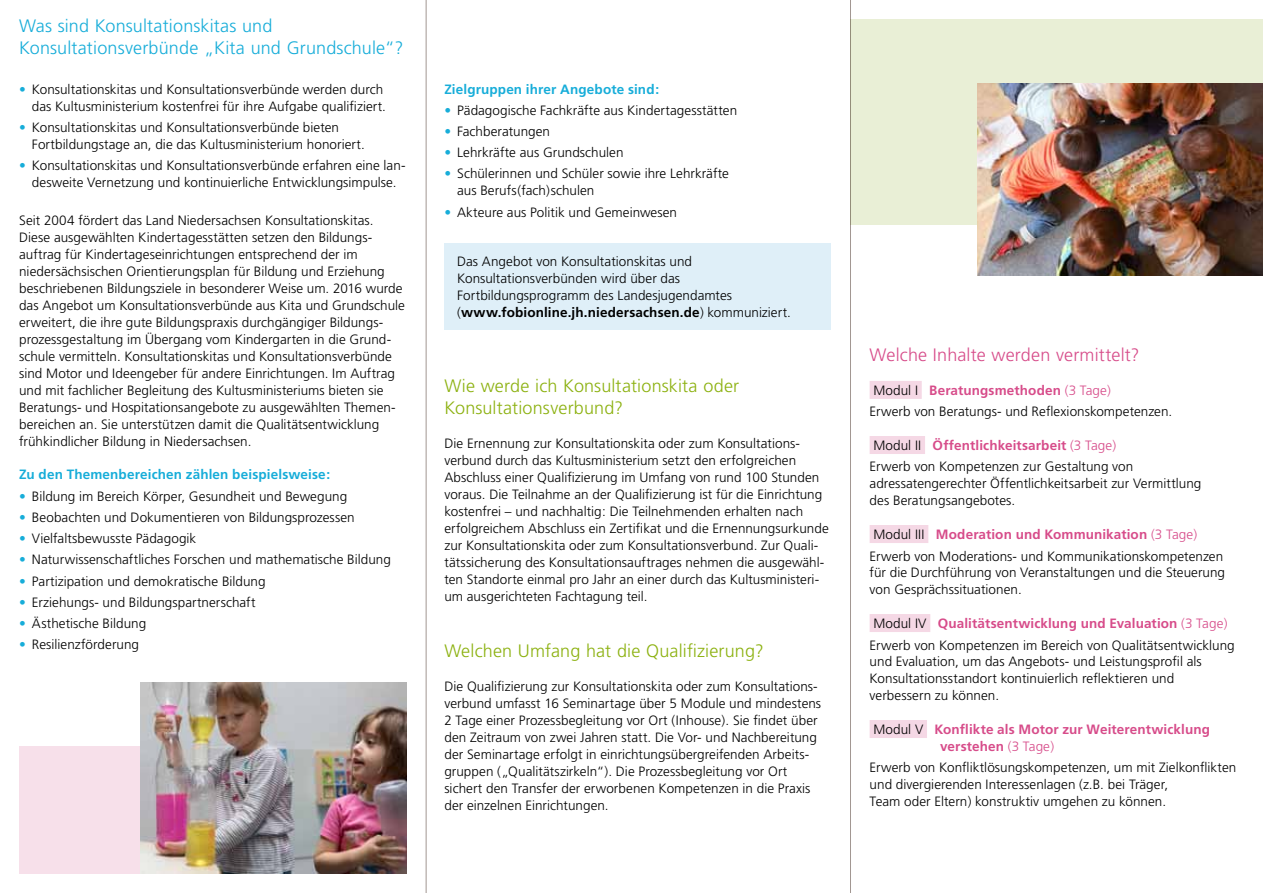
<style>
.page{position:relative;width:1263px;height:893px;background:#fff}
.page>*{position:absolute;margin:0;border:0;box-sizing:border-box;transform-origin:0 0}
.t1{font:300 18px/22.5px "Frutiger";letter-spacing:.01em;color:#8cb110}
.t2{font:300 18px/22.5px "Frutiger";letter-spacing:.01em;color:#17add9}
.t3{font:300 18px "Frutiger";letter-spacing:.01em;color:#d74c8a}
.t4{font:300 13.5px/17px "Frutiger";color:#000}
.t5{font:700 13.5px "Frutiger";letter-spacing:.01em;color:#17add9}
.t6{font:700 13.5px/17px "Frutiger";letter-spacing:.01em;color:#d74c8a}
.s1{color:#17add9}
.s2{font-weight:700}
.s3{font-weight:700;color:#d74c8a}
.s4{color:#d74c8a}
.s5{font-weight:300;color:#000}
.s6{font-weight:300}
</style>
<div class="page">
<div style="left:444px;top:244px;width:387px;height:86px;background:#dfeff8"></div>
<div style="left:870px;top:381px;width:52px;height:18px;background:#f5d8e5"></div>
<div style="left:870px;top:436px;width:55px;height:18px;background:#f5d8e5"></div>
<div style="left:870px;top:525px;width:58px;height:18px;background:#f5d8e5"></div>
<div style="left:870px;top:614px;width:60px;height:18px;background:#f5d8e5"></div>
<div style="left:870px;top:720px;width:57px;height:18px;background:#f5d8e5"></div>
<hr style="left:850px;top:0;width:1px;height:893px;background:#a29792">
<div style="left:19px;top:746px;width:294px;height:128px;background:#f7e0ea"></div>
<img style="left:141px;top:682px;width:265px;height:192px">
<div style="left:850px;top:19px;width:413px;height:205px;background:#e9efd6"></div>
<img style="left:977px;top:84px;width:286px;height:191px">
<hr style="left:426px;top:0;width:1px;height:893px;background:#a29792">
<h1 class="t2" style="left:19px;top:14px;width:386px">Was sind Konsultationskitas und<br>Konsultationsverbünde „Kita und Grundschule“?</h1>
<p class="t4" style="left:19px;top:81px;width:368px;text-align:right"><span class="s1">•</span> Konsultationskitas und Konsultationsverbünde werden durch das Kultusministerium kostenfrei für ihre Aufgabe qualifiziert.</p>
<p class="t4" style="left:32px;top:119px;width:334px;text-indent:-13px"><span class="s1">•</span> Konsultationskitas und Konsultationsverbünde bieten<br>Fortbildungstage an, die das Kultusministerium honoriert.</p>
<p class="t4" style="left:19px;top:157px;width:388px;text-align:center"><span class="s1">•</span> Konsultationskitas und Konsultationsverbünde erfahren eine lan&shy;desweite Vernetzung und kontinuierliche Entwicklungsimpulse.</p>
<p class="t4" style="left:19px;top:212px;width:387px">Seit 2004 fördert das Land Niedersachsen Konsultationskitas.<br>Diese ausgewählten Kindertagesstätten setzen den Bildungs&shy;auftrag für Kindertageseinrichtungen entsprechend der im niedersächsischen Orientierungsplan für Bildung und Erziehung beschriebenen Bildungsziele in besonderer Weise um. 2016 wurde das Angebot um Konsultationsverbünde aus Kita und Grundschule erweitert, die ihre gute Bildungspraxis durchgängiger Bildungs&shy;prozessgestaltung im Übergang vom Kindergarten in die Grund&shy;schule vermitteln. Konsultationskitas und Konsultationsverbünde sind Motor und Ideengeber für andere Einrichtungen. Im Auftrag und mit fachlicher Begleitung des Kultusministeriums bieten sie Beratungs- und Hospitationsangebote zu ausgewählten Themen&shy;bereichen an. Sie unterstützen damit die Qualitätsentwicklung frühkindlicher Bildung in Niedersachsen.</p>
<p class="t5" style="left:19px;top:467px;width:313px">Zu den Themenbereichen zählen beispielsweise:</p>
<p class="t4" style="left:19px;top:488px;width:329px"><span class="s1">•</span> Bildung im Bereich Körper, Gesundheit und Bewegung</p>
<p class="t4" style="left:19px;top:509px;width:337px"><span class="s1">•</span> Beobachten und Dokumentieren von Bildungsprozessen</p>
<p class="t4" style="left:19px;top:530px;width:179px"><span class="s1">•</span> Vielfaltsbewusste Pädagogik</p>
<p class="t4" style="left:19px;top:551px;width:373px"><span class="s1">•</span> Naturwissenschaftliches Forschen und mathematische Bildung</p>
<p class="t4" style="left:19px;top:573px;width:248px"><span class="s1">•</span> Partizipation und demokratische Bildung</p>
<p class="t4" style="left:19px;top:594px;width:238px"><span class="s1">•</span> Erziehungs- und Bildungspartnerschaft</p>
<p class="t4" style="left:19px;top:615px;width:129px"><span class="s1">•</span> Ästhetische Bildung</p>
<p class="t4" style="left:19px;top:636px;width:121px"><span class="s1">•</span> Resilienzförderung</p>
<p class="t5" style="left:444px;top:81px;width:216px">Zielgruppen ihrer Angebote sind:</p>
<p class="t4" style="left:444px;top:102px;width:294px"><span class="s1">•</span> Pädagogische Fachkräfte aus Kindertagesstätten</p>
<p class="t4" style="left:444px;top:123px;width:107px"><span class="s1">•</span> Fachberatungen</p>
<p class="t4" style="left:444px;top:144px;width:181px"><span class="s1">•</span> Lehrkräfte aus Grundschulen</p>
<p class="t4" style="left:457px;top:165px;width:273px;text-indent:-13px"><span class="s1">•</span> Schülerinnen und Schüler sowie ihre Lehrkräfte aus Berufs(fach)schulen</p>
<p class="t4" style="left:444px;top:204px;width:234px"><span class="s1">•</span> Akteure aus Politik und Gemeinwesen</p>
<p class="t4" style="left:457px;top:254px;width:335px">Das Angebot von Konsultationskitas und Konsultationsverbünden wird über das Fortbildungsprogramm des Landesjugendamtes (<span class="s2">www.fobionline.jh.niedersachsen.de</span>) kommuniziert.</p>
<h1 class="t1" style="left:444px;top:374px;width:296px">Wie werde ich Konsultationskita oder<br>Konsultationsverbund?</h1>
<p class="t4" style="left:444px;top:435px;width:386px">Die Ernennung zur Konsultationskita oder zum Konsultations&shy;verbund durch das Kultusministerium setzt den erfolgreichen Abschluss einer Qualifizierung im Umfang von rund 100 Stunden voraus. Die Teilnahme an der Qualifizierung ist für die Einrichtung kostenfrei – und nachhaltig: Die Teilnehmenden erhalten nach erfolgreichem Abschluss ein Zertifikat und die Ernennungsurkunde zur Konsultationskita oder zum Konsultationsverbund. Zur Quali&shy;tätssicherung des Konsultationsauftrages nehmen die ausgewähl&shy;ten Standorte einmal pro Jahr an einer durch das Kultusministeri&shy;um ausgerichteten Fachtagung teil.</p>
<h1 class="t1" style="left:444px;top:640px;width:321px">Welchen Umfang hat die Qualifizierung?</h1>
<p class="t4" style="left:444px;top:678px;width:378px">Die Qualifizierung zur Konsultationskita oder zum Konsultations&shy;verbund umfasst 16 Seminartage über 5 Module und mindestens 2 Tage einer Prozessbegleitung vor Ort (Inhouse). Sie findet über den Zeitraum von zwei Jahren statt. Die Vor- und Nachbereitung der Seminartage erfolgt in einrichtungsübergreifenden Arbeits&shy;gruppen („Qualitätszirkeln“). Die Prozessbegleitung vor Ort sichert den Transfer der erworbenen Kompetenzen in die Praxis der einzelnen Einrichtungen.</p>
<h1 class="t3" style="left:870px;top:345px;width:271px">Welche Inhalte werden vermittelt?</h1>
<p class="t4" style="left:870px;top:380px;width:304px;line-height:21.1px">Modul I <span class="s3">Beratungsmethoden</span> <span class="s4">(3 Tage)<br></span>Erwerb von Beratungs- und Reflexionskompetenzen.</p>
<p class="t4" style="left:870px;top:435px;width:265px;line-height:21.1px">Modul II <span class="s3">Öffentlichkeitsarbeit</span> <span class="s4">(3 Tage)<br></span>Erwerb von Kompetenzen zur Gestaltung von</p>
<p class="t4" style="left:870px;top:475px;width:333px">adressatengerechter Öffentlichkeitsarbeit zur Vermittlung des Beratungsangebotes.</p>
<p class="t4" style="left:870px;top:524px;width:355px;line-height:21.1px">Modul III <span class="s3">Moderation und Kommunikation</span> <span class="s4">(3 Tage)<br></span>Erwerb von Moderations- und Kommunikationskompetenzen</p>
<p class="t4" style="left:870px;top:564px;width:357px">für die Durchführung von Veranstaltungen und die Steuerung von Gesprächssituationen.</p>
<p class="t4" style="left:870px;top:613px;width:367px;line-height:21.1px">Modul IV <span class="s3">Qualitätsentwicklung und Evaluation</span> <span class="s4">(3 Tage)<br></span>Erwerb von Kompetenzen im Bereich von Qualitätsentwicklung</p>
<p class="t4" style="left:870px;top:653px;width:334px">und Evaluation, um das Angebots- und Leistungsprofil als<br>Konsultationsstandort kontinuierlich reflektieren und verbessern zu können.</p>
<p class="t6" style="left:940px;top:721px;width:271px;text-indent:-67px"><span class="s5">Modul V</span> Konflikte als Motor zur Weiterentwicklung verstehen <span class="s6">(3 Tage)</span></p>
<p class="t4" style="left:870px;top:759px;width:368px">Erwerb von Konfliktlösungskompetenzen, um mit Zielkonflikten und divergierenden Interessenlagen (z.B. bei Träger,<br>Team oder Eltern) konstruktiv umgehen zu können.</p>
</div>
